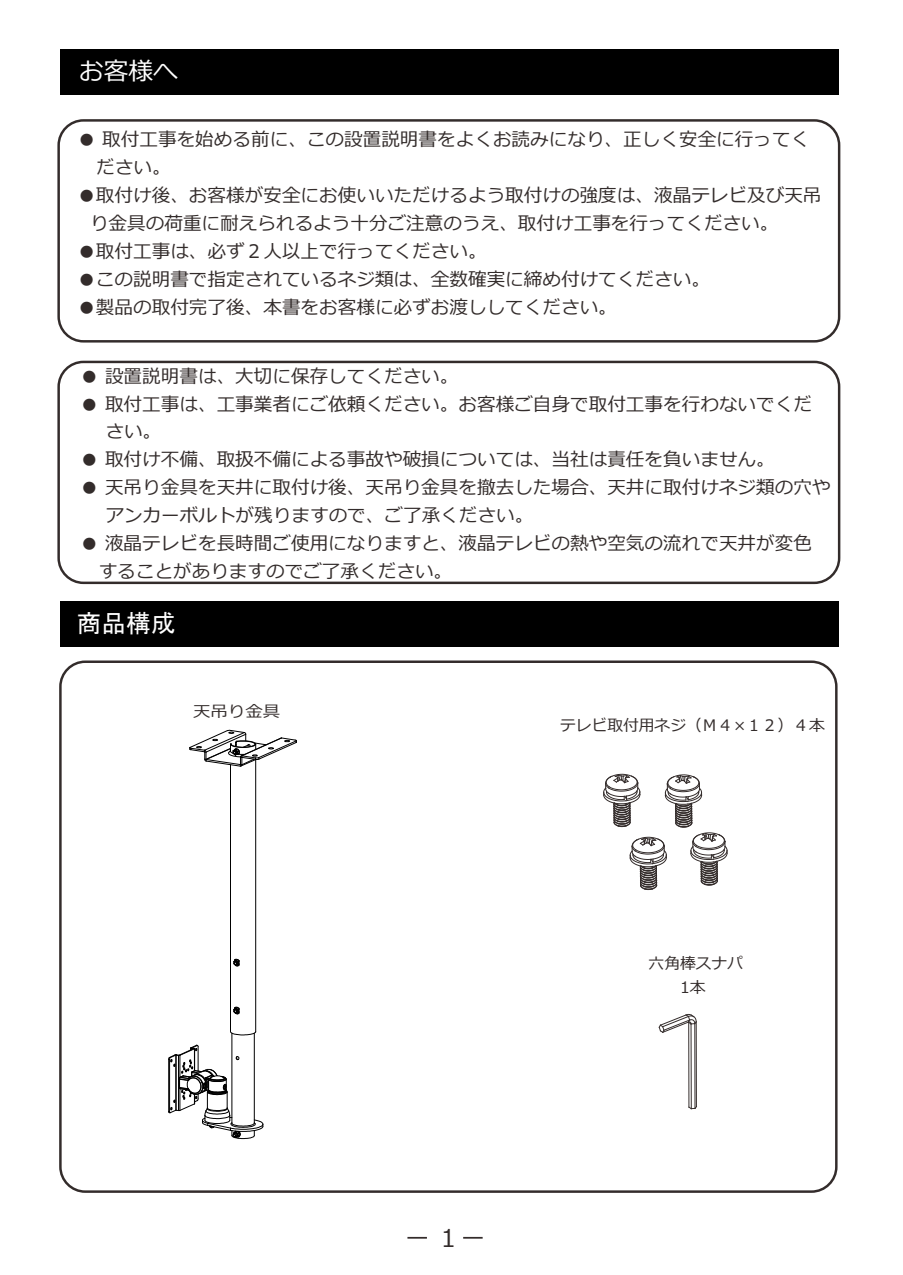
<style>
.page{position:relative;width:903px;height:1275px;background:#fff}
.page>*{position:absolute;margin:0;border:0;box-sizing:border-box;transform-origin:0 0}
.t1{font:24.68px "Meiryo";color:#fefefe}
.t2{font:24.68px "MS Gothic";color:#fefefe}
.t3{font:24.5px "Meiryo";color:#332c2b}
.t4{font:18.55px/27.8px "Meiryo";color:#332c2b}
.t5{font:15.75px/23.6px "Meiryo";color:#332c2b;text-align:center}
.t6{font:15.75px "Meiryo";color:#332c2b;scale:1.11 1}
</style>
<div class="page">
<div style="left:60px;top:49px;width:779px;height:45px;background:#000"></div>
<div style="left:60px;top:601px;width:779px;height:46px;background:#000"></div>
<hr style="left:463px;top:1237px;width:20px;height:2px;background:#332c2b">
<hr style="left:407px;top:1237px;width:20px;height:2px;background:#332c2b">
<svg style="left:603px;top:773px;width:125px;height:117px"></svg>
<svg style="left:658px;top:1014px;width:39px;height:19px"></svg>
<hr style="left:694px;top:1024px;width:1px;height:84px;background:#332c2b">
<hr style="left:691px;top:1024px;width:1px;height:85px;background:#332c2b">
<hr style="left:688px;top:1022px;width:1px;height:85px;background:#332c2b">
<hr style="left:696px;top:1022px;width:1px;height:85px;background:#332c2b">
<svg style="left:688px;top:1106px;width:9px;height:3px"></svg>
<div style="left:57px;top:119px;width:783px;height:224px;border:2px solid #332c2b;border-radius:25px"></div>
<div style="left:57px;top:361px;width:783px;height:223px;border:2px solid #332c2b;border-radius:25px"></div>
<svg style="left:230px;top:1032px;width:26px;height:3px"></svg>
<hr style="left:230px;top:765px;width:1px;height:267px;background:#000">
<hr style="left:255px;top:759px;width:1px;height:273px;background:#000">
<hr style="left:232px;top:1033px;width:1px;height:90px;background:#000">
<hr style="left:254px;top:1033px;width:1px;height:90px;background:#000">
<svg style="left:233px;top:959px;width:7px;height:7px"></svg>
<svg style="left:189px;top:730px;width:108px;height:37px"></svg>
<svg style="left:233px;top:1007px;width:7px;height:7px"></svg>
<svg style="left:168px;top:1045px;width:96px;height:94px"></svg>
<h1 class="t1" style="left:79px;top:59px;width:100px">お客様へ</h1>
<p class="t4" style="left:96px;top:125px;width:714px;text-indent:-19px">● 取付⼯事を始める前に、この設置説明書をよくお読みになり、正しく安全に⾏ってください。</p>
<p class="t4" style="left:90px;top:181px;width:733px;text-indent:-13px">●取付け後、お客様が安全にお使いいただけるよう取付けの強度は、液晶テレビ及び天吊り⾦具の荷重に耐えられるよう⼗分ご注意のうえ、取付け⼯事を⾏ってください。</p>
<p class="t4" style="left:77px;top:237px;width:411px">●取付⼯事は、必ず２⼈以上で⾏ってください。</p>
<p class="t4" style="left:77px;top:265px;width:634px">●この説明書で指定されているネジ類は、全数確実に締め付けてください。</p>
<p class="t4" style="left:77px;top:293px;width:541px">●製品の取付完了後、本書をお客様に必ずお渡ししてください。</p>
<p class="t4" style="left:80px;top:362px;width:380px">● 設置説明書は、⼤切に保存してください。</p>
<p class="t4" style="left:105px;top:390px;width:708px;text-indent:-25px">● 取付⼯事は、⼯事業者にご依頼ください。お客様ご⾃⾝で取付⼯事を⾏わないでください。</p>
<p class="t4" style="left:80px;top:445px;width:696px">● 取付け不備、取扱不備による事故や破損については、当社は責任を負いません。</p>
<p class="t4" style="left:105px;top:473px;width:727px;text-indent:-25px">● 天吊り⾦具を天井に取付け後、天吊り⾦具を撤去した場合、天井に取付けネジ類の⽳やアンカーボルトが残りますので、ご了承ください。</p>
<p class="t4" style="left:99px;top:529px;width:715px;text-indent:-19px">● 液晶テレビを⻑時間ご使⽤になりますと、液晶テレビの熱や空気の流れで天井が変⾊することがありますのでご了承ください。</p>
<h1 class="t2" style="left:77px;top:611px;width:100px">商品構成</h1>
<p class="t6" style="left:193px;top:703px;width:80px">天吊り⾦具</p>
<h2 class="t3" style="left:441px;top:1225px;width:17px">1</h2>
<p class="t5" style="left:560px;top:713px;width:266px">テレビ取付⽤ネジ（Ｍ４×１２）４本</p>
<p class="t5" style="left:648px;top:952px;width:96px">六⾓棒スナパ<br>1本</p>
</div>
